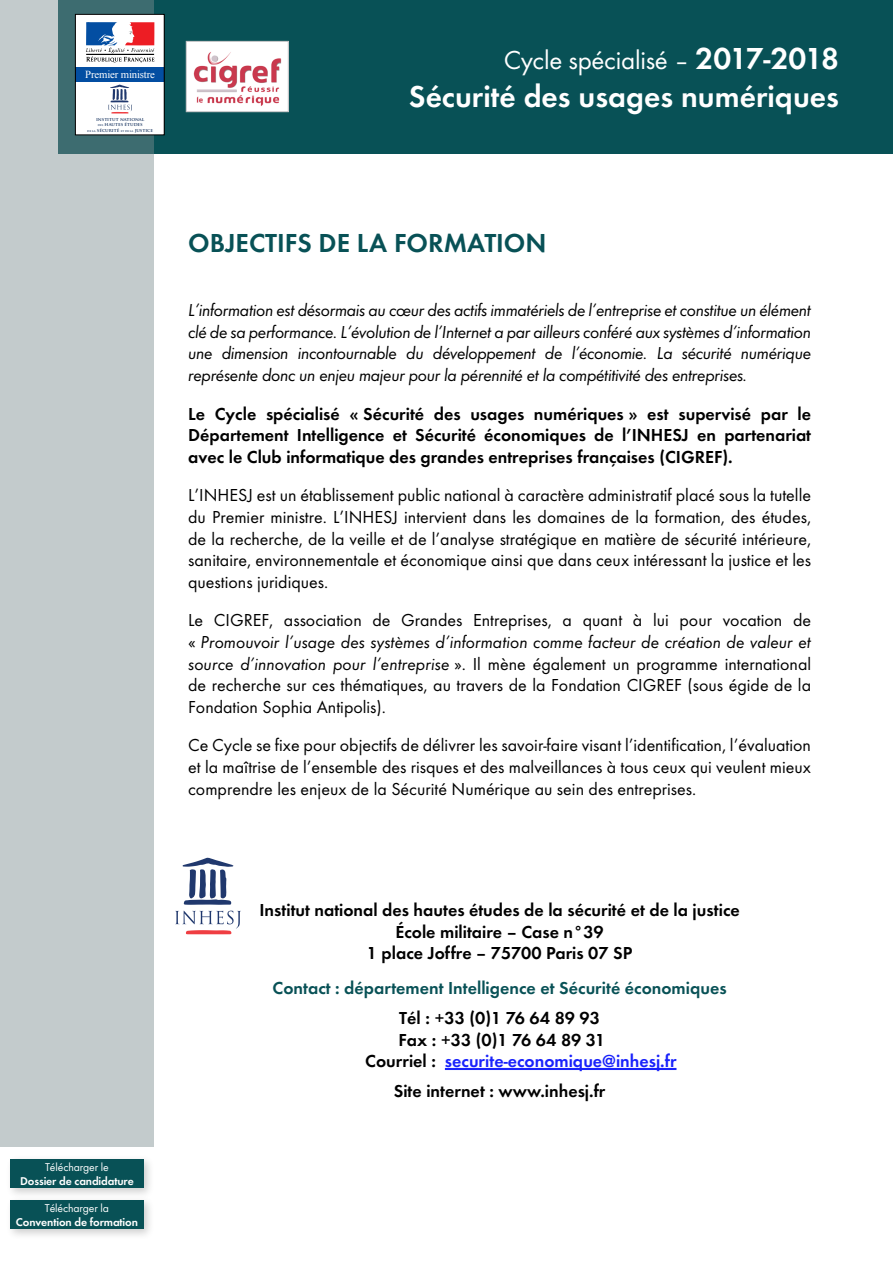
<style>
.page{position:relative;width:893px;height:1263px;background:#fff}
.page>*{position:absolute;margin:0;border:0;box-sizing:border-box;transform-origin:0 0}
.t1{font:700 31.5px "Function";color:#fff}
.t2{font:27px "Function";letter-spacing:-.01em;color:#fff}
.t3{font:700 27px "Function";color:#085156}
.t4{font:18px/21.6px "Function";color:#000;text-align:justify}
.t5{font:700 18px/21.6px "Function";color:#000}
.t6{font:italic 18px/21.6px "Function";letter-spacing:-.02em;color:#000;text-align:justify}
.t7{font:700 18px "Function";color:#085156}
.t8{font:700 18px "Function";color:#1922fb}
.t9{font:700 11.7px "Function";letter-spacing:-.01em;color:#fff}
.t10{font:11.7px "Function";letter-spacing:-.01em;color:#fff}
.t11{font:10.8px "Times New Roman";letter-spacing:-.015em;color:#fff}
.t12{font:700 4.65px/5.6px "Trajan Pro";color:#17335f;text-align:center}
.s1{font-size:2.85px}
.s2{font-weight:700;font-size:31.5px}
.s3{font-style:italic}
.s4{color:#000}
</style>
<div class="page">
<div style="left:58px;top:0;width:835px;height:153px;background:#085156"></div>
<div style="left:0;top:0;width:154px;height:1146px;background:#c3cbcc"></div>
<hr style="left:445px;top:1068px;width:231px;height:2px;background:#1922fb">
<svg style="left:175px;top:911px;width:66px;height:23px"></svg>
<svg style="left:183px;top:857px;width:50px;height:48px"></svg>
<div style="left:5px;top:1154px;width:150px;height:45px;background:#000;opacity:.2"></div>
<div style="left:10px;top:1159px;width:134px;height:29px;background:#085156"></div>
<div style="left:5px;top:1195px;width:150px;height:45px;background:#000;opacity:.2"></div>
<div style="left:10px;top:1200px;width:134px;height:29px;background:#085156"></div>
<svg style="left:77px;top:16px;width:86px;height:117px;background:#c5c8d8"></svg>
<div style="left:75px;top:14px;width:90px;height:121px;border:1px solid #000"></div>
<div style="left:186px;top:41px;width:102px;height:71px;background:#fff"></div>
<img style="left:193px;top:52px;width:89px;height:54px">
<div style="left:186px;top:41px;width:103px;height:71px;border:1px solid #bcbec0"></div>
<p class="t11" style="left:85px;top:67px;width:71px">Premier ministre</p>
<p class="t12" style="left:87px;top:116px;width:67px">INSTITUT NATIONAL<br><span class="s1">DES</span> HAUTES ÉTUDES<br><span class="s1">DE LA</span> SÉCURITÉ <span class="s1">ET DE LA</span> JUSTICE</p>
<h2 class="t2" style="left:504px;top:45px;width:337px">Cycle spécialisé – <span class="s2">2017-2018</span></h2>
<h1 class="t1" style="left:409px;top:78px;width:432px">Sécurité des usages numériques</h1>
<h2 class="t3" style="left:188px;top:227px;width:360px">objectifs de la formation</h2>
<p class="t6" style="left:188px;top:300px;width:624px">L’information est désormais au cœur des actifs immatériels de l’entreprise et constitue un élément clé de sa performance. L’évolution de l’Internet a par ailleurs conféré aux systèmes d’information une dimension incontournable du développement de l’économie. La sécurité numérique représente donc un enjeu majeur pour la pérennité et la compétitivité des entreprises.</p>
<p class="t5" style="left:188px;top:403px;width:624px">Le Cycle spécialisé « Sécurité des usages numériques » est supervisé par le<br>Département Intelligence et Sécurité économiques de l’IN HESJ</p>
<p class="t5" style="left:188px;top:424px;width:624px;text-indent:509px">en partenariat avec le Club informatique des grandes entreprises françaises (CI GREF).</p>
<p class="t4" style="left:188px;top:485px;width:624px">L’INHESJ est un établissement public national à caractère administratif placé sous la tutelle du Premier ministre. L’INHESJ intervient dans les domaines de la formation, des études, de la recherche, de la veille et de l’analyse stratégique en matière de sécurité intérieure, sanitaire, environnementale et économique ainsi que dans ceux intéressant la justice et les questions juridiques.</p>
<p class="t4" style="left:188px;top:610px;width:624px">Le CIGREF, association de Grandes Entreprises, a quant à lui pour vocation de « <span class="s3">Promouvoir l’usage des systèmes d’information comme facteur de création de valeur et source d’innovation pour l’entreprise</span> ». Il mène également un programme international de recherche sur ces thématiques, au travers de la Fondation CIGREF (sous égide de la Fondation Sophia Antipolis).</p>
<p class="t4" style="left:188px;top:735px;width:624px">Ce Cycle se fixe pour objectifs de délivrer les savoir-faire visant l’identification, l’évaluation et la maîtrise de l’ensemble des risques et des malveillances à tous ceux qui veulent mieux comprendre les enjeux de la Sécurité Numérique au sein des entreprises.</p>
<p class="t10" style="left:45px;top:1160px;width:65px">Télécharger le</p>
<p class="t9" style="left:20px;top:1174px;width:115px">Dossier de candidature</p>
<p class="t10" style="left:45px;top:1201px;width:66px">Télécharger la</p>
<p class="t9" style="left:16px;top:1215px;width:124px">Convention de formation</p>
<p class="t5" style="left:259px;top:899px;width:482px;text-align:center">Institut national des hautes études de la sécurité et de la justice école militaire – Case n°39<br>1 place Joffre – 75700 Paris 07 SP</p>
<p class="t7" style="left:273px;top:977px;width:456px">Contact : département Intelligence et Sécurité économiques</p>
<p class="t5" style="left:399px;top:1007px;width:202px">Tél : +33 (0)1 76 64 89 93</p>
<p class="t5" style="left:399px;top:1028px;width:208px">Fax : +33 (0)1 76 64 89 31</p>
<p class="t8" style="left:365px;top:1050px;width:313px"><span class="s4">Courriel :</span> securite-economique@inhesj.fr</p>
<p class="t5" style="left:394px;top:1080px;width:213px">Site internet : www.inhesj.fr</p>
</div>
